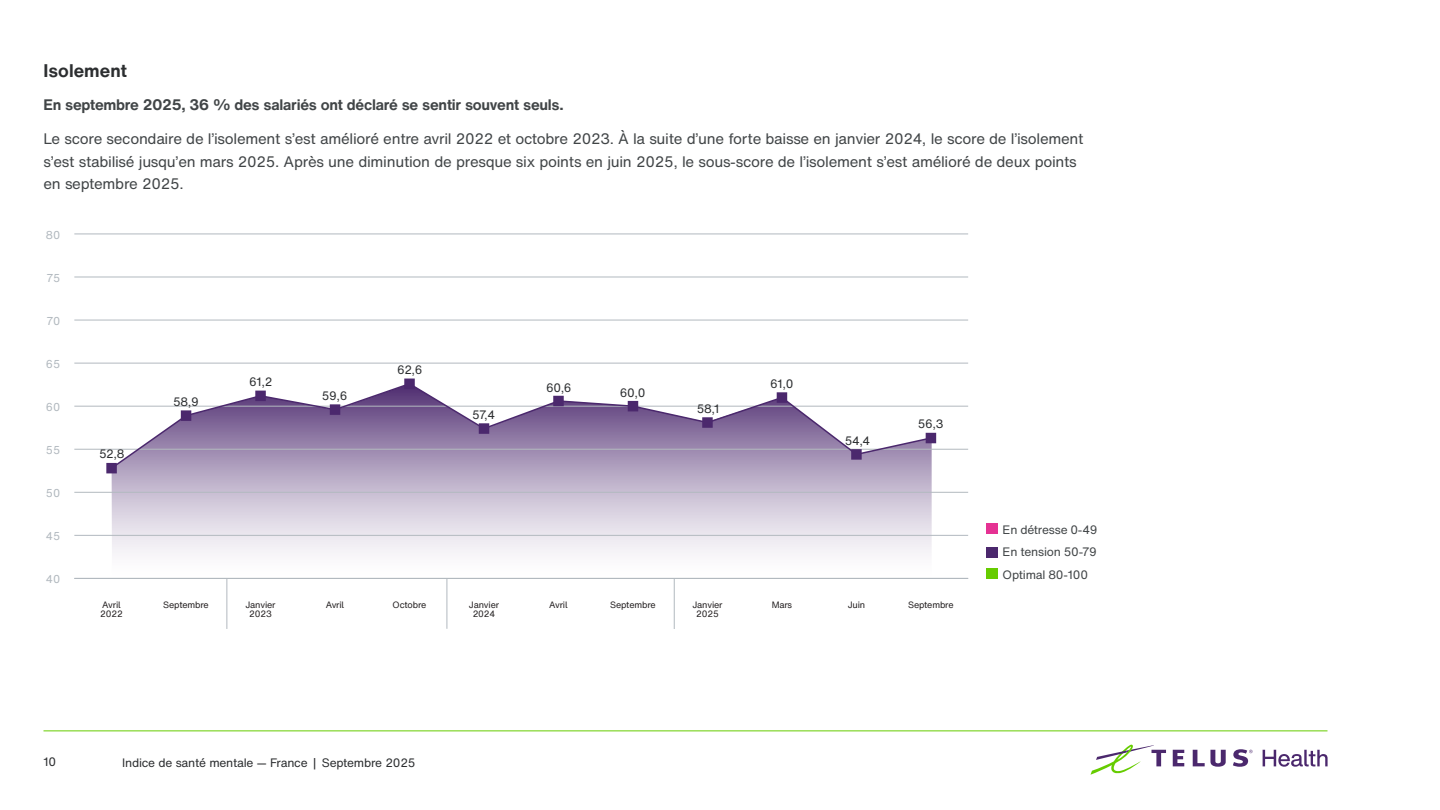
<style>
.page{position:relative;width:1440px;height:810px;background:#fff}
.page>*{position:absolute;margin:0;border:0;box-sizing:border-box;transform-origin:0 0}
.t1{font:700 18px "H Nfor TELUS";color:#2c2e30}
.t2{font:15px/22.5px "H Nfor TELUS";letter-spacing:-.02em;color:#414547}
.t3{font:700 15px "H Nfor TELUS";letter-spacing:-.02em;color:#414547}
.t4{font:12px "H Nfor TELUS";letter-spacing:-.02em;color:#2c2e30}
.t5{font:12px/22.8px "H Nfor TELUS";letter-spacing:-.015em;color:#414547;text-align:justify}
.t6{font:11.25px "H Nfor TELUS";color:#b2b9bf}
.t7{font:9px "H Nfor TELUSSA";letter-spacing:-.015em;color:#231f20}
</style>
<div class="page">
<hr style="left:44px;top:730px;width:1284px;height:1px;background:#6c0">
<svg style="left:1173px;top:750px;width:11px;height:16px"></svg>
<svg style="left:1193px;top:750px;width:33px;height:17px"></svg>
<svg style="left:1090px;top:745px;width:76px;height:30px"></svg>
<svg style="left:1233px;top:749px;width:20px;height:18px"></svg>
<svg style="left:1263px;top:750px;width:65px;height:17px"></svg>
<svg style="left:112px;top:470px;width:820px;height:108px"></svg>
<hr style="left:74px;top:578px;width:894px;height:1px;background:#b2b9bf">
<hr style="left:74px;top:535px;width:894px;height:1px;background:#b2b9bf">
<hr style="left:74px;top:492px;width:894px;height:1px;background:#b2b9bf">
<hr style="left:74px;top:449px;width:894px;height:1px;background:#b2b9bf">
<hr style="left:74px;top:406px;width:894px;height:1px;background:#b2b9bf">
<hr style="left:74px;top:363px;width:894px;height:1px;background:#b2b9bf">
<hr style="left:74px;top:320px;width:894px;height:1px;background:#b2b9bf">
<hr style="left:74px;top:277px;width:894px;height:1px;background:#b2b9bf">
<hr style="left:74px;top:234px;width:894px;height:1px;background:#b2b9bf">
<svg style="left:110px;top:385px;width:823px;height:85px"></svg>
<div style="left:107px;top:464px;width:9px;height:9px;background:#4b286d"></div>
<div style="left:106px;top:463px;width:11px;height:10px;border:2px solid #4b286d"></div>
<div style="left:182px;top:411px;width:9px;height:9px;background:#4b286d"></div>
<div style="left:181px;top:410px;width:10px;height:11px;border:2px solid #4b286d"></div>
<div style="left:256px;top:391px;width:9px;height:9px;background:#4b286d"></div>
<div style="left:255px;top:391px;width:11px;height:10px;border:2px solid #4b286d"></div>
<div style="left:331px;top:405px;width:9px;height:9px;background:#4b286d"></div>
<div style="left:330px;top:404px;width:10px;height:11px;border:2px solid #4b286d"></div>
<div style="left:405px;top:379px;width:9px;height:9px;background:#4b286d"></div>
<div style="left:404px;top:379px;width:11px;height:10px;border:2px solid #4b286d"></div>
<div style="left:480px;top:424px;width:9px;height:9px;background:#4b286d"></div>
<div style="left:479px;top:423px;width:10px;height:11px;border:2px solid #4b286d"></div>
<div style="left:554px;top:397px;width:9px;height:9px;background:#4b286d"></div>
<div style="left:553px;top:396px;width:11px;height:10px;border:2px solid #4b286d"></div>
<div style="left:628px;top:402px;width:9px;height:9px;background:#4b286d"></div>
<div style="left:628px;top:401px;width:10px;height:10px;border:2px solid #4b286d"></div>
<div style="left:703px;top:418px;width:9px;height:9px;background:#4b286d"></div>
<div style="left:702px;top:417px;width:11px;height:11px;border:2px solid #4b286d"></div>
<div style="left:777px;top:393px;width:9px;height:9px;background:#4b286d"></div>
<div style="left:777px;top:392px;width:10px;height:11px;border:2px solid #4b286d"></div>
<div style="left:852px;top:450px;width:9px;height:9px;background:#4b286d"></div>
<div style="left:851px;top:449px;width:11px;height:11px;border:2px solid #4b286d"></div>
<div style="left:926px;top:434px;width:9px;height:9px;background:#4b286d"></div>
<div style="left:926px;top:433px;width:10px;height:10px;border:2px solid #4b286d"></div>
<div style="left:986px;top:568px;width:11px;height:11px;background:#6c0"></div>
<div style="left:986px;top:547px;width:11px;height:11px;background:#4b286d"></div>
<div style="left:986px;top:523px;width:11px;height:11px;background:#e53293"></div>
<hr style="left:226px;top:579px;width:1px;height:50px;background:#b2b9bf">
<hr style="left:447px;top:578px;width:1px;height:51px;background:#b2b9bf">
<hr style="left:674px;top:579px;width:1px;height:50px;background:#b2b9bf">
<p class="t1" style="left:44px;top:57px;width:85px">Isolement</p>
<p class="t3" style="left:44px;top:94px;width:522px">En septembre 2025, 36 % des salariés ont déclaré se sentir souvent seuls.</p>
<p class="t2" style="left:44px;top:127px;width:1042px">Le score secondaire de l’isolement s’est amélioré entre avril 2022 et octobre 2023. À la suite d’une forte baisse en janvier 2024, le score de l’isolement s’est stabilisé jusqu’en mars 2025. Après une diminution de presque six points en juin 2025, le sous-score de l’isolement s’est amélioré de deux points en septembre 2025.</p>
<p class="t6" style="left:46px;top:227px;width:16px">80</p>
<p class="t6" style="left:47px;top:270px;width:15px">75</p>
<p class="t6" style="left:46px;top:313px;width:15px">70</p>
<p class="t6" style="left:46px;top:356px;width:16px">65</p>
<p class="t6" style="left:46px;top:399px;width:16px">60</p>
<p class="t6" style="left:46px;top:442px;width:16px">55</p>
<p class="t6" style="left:46px;top:485px;width:16px">50</p>
<p class="t6" style="left:46px;top:528px;width:16px">45</p>
<p class="t6" style="left:46px;top:571px;width:16px">40</p>
<p class="t4" style="left:99px;top:446px;width:27px">52,8</p>
<p class="t4" style="left:173px;top:393px;width:27px">58,9</p>
<p class="t4" style="left:249px;top:373px;width:25px">61,2</p>
<p class="t4" style="left:322px;top:387px;width:27px">59,6</p>
<p class="t4" style="left:397px;top:361px;width:27px">62,6</p>
<p class="t7" style="left:102px;top:598px;width:20px">Avril</p>
<p class="t7" style="left:163px;top:598px;width:47px">Septembre</p>
<p class="t7" style="left:100px;top:607px;width:24px">2022</p>
<p class="t7" style="left:245px;top:598px;width:32px">Janvier</p>
<p class="t7" style="left:326px;top:598px;width:20px">Avril</p>
<p class="t7" style="left:393px;top:598px;width:35px">Octobre</p>
<p class="t7" style="left:249px;top:607px;width:24px">2023</p>
<p class="t4" style="left:472px;top:406px;width:25px">57,4</p>
<p class="t4" style="left:546px;top:379px;width:27px">60,6</p>
<p class="t4" style="left:620px;top:384px;width:27px">60,0</p>
<p class="t4" style="left:697px;top:400px;width:24px">58,1</p>
<p class="t4" style="left:770px;top:375px;width:25px">61,0</p>
<p class="t4" style="left:845px;top:432px;width:27px">54,4</p>
<p class="t4" style="left:918px;top:415px;width:27px">56,3</p>
<p class="t7" style="left:469px;top:598px;width:32px">Janvier</p>
<p class="t7" style="left:549px;top:598px;width:20px">Avril</p>
<p class="t7" style="left:610px;top:598px;width:47px">Septembre</p>
<p class="t7" style="left:473px;top:607px;width:24px">2024</p>
<p class="t7" style="left:692px;top:598px;width:32px">Janvier</p>
<p class="t7" style="left:772px;top:598px;width:22px">Mars</p>
<p class="t7" style="left:848px;top:598px;width:19px">Juin</p>
<p class="t7" style="left:908px;top:598px;width:47px">Septembre</p>
<p class="t7" style="left:696px;top:607px;width:24px">2025</p>
<p class="t5" style="left:1003px;top:518px;width:96px">En détresse 0-49<br>En tension 50-79<br>Optimal 80-100</p>
<p class="t4" style="left:44px;top:754px;width:14px">10</p>
<p class="t4" style="left:122px;top:754px;width:295px">Indice de santé mentale — France | Septembre 2025</p>
</div>
